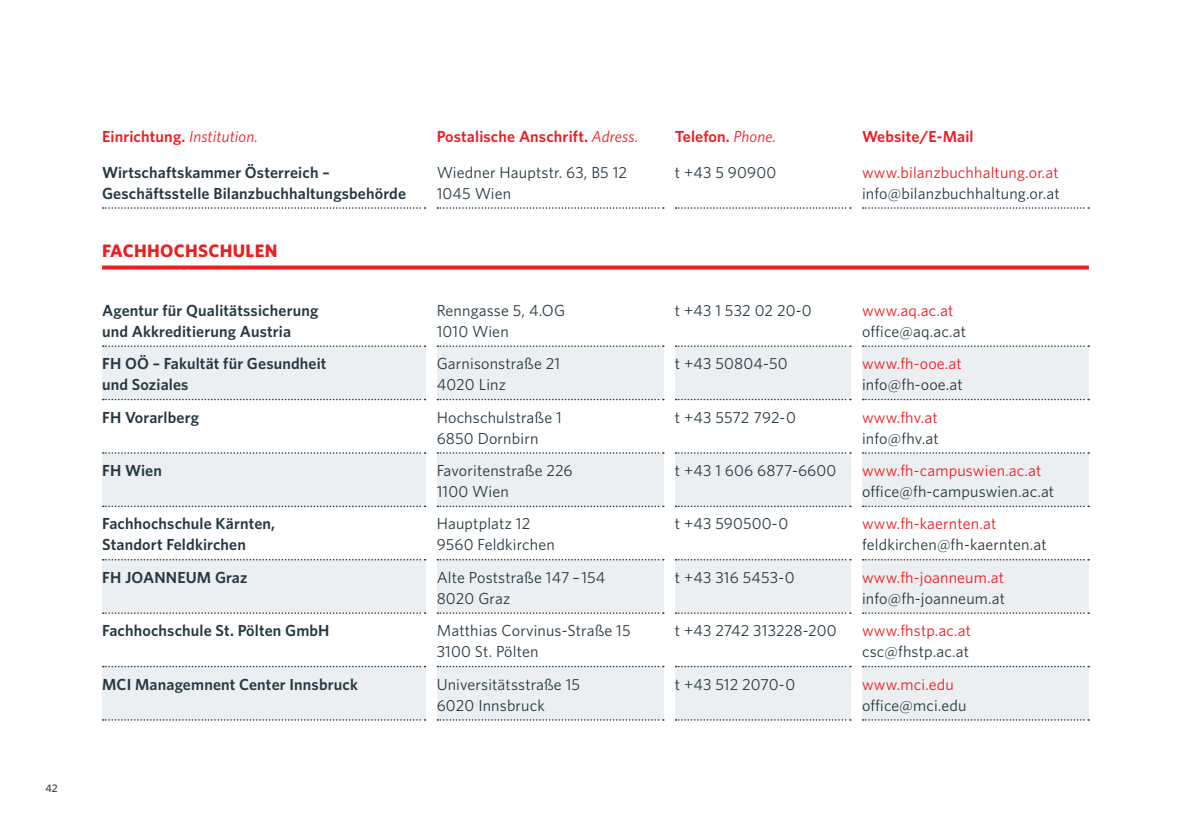
<style>
.page{position:relative;width:1191px;height:840px;background:#fff}
.page>*{position:absolute;margin:0;border:0;box-sizing:border-box;transform-origin:0 0}
.t1{font:700 18px "Whitney";letter-spacing:.02em;color:#ee1d23}
.t2{font:16px/21px "Whitney";letter-spacing:.01em;color:#253841}
.t3{font:600 16px/21px "Whitney";letter-spacing:.01em;color:#253841}
.t4{font:16px "Whitney";letter-spacing:.01em;color:#ee1d23}
.t5{font:600 16px "Whitney";letter-spacing:.01em;color:#ee1d23}
.t6{font:500 11px "Whitney";color:#253841}
.s1{font-weight:400;font-style:italic}
</style>
<div class="page">
<div style="left:102px;top:346px;width:323px;height:53px;background:#ebeff1"></div>
<div style="left:437px;top:346px;width:226px;height:53px;background:#ebeff1"></div>
<div style="left:862px;top:346px;width:227px;height:53px;background:#ebeff1"></div>
<div style="left:675px;top:346px;width:175px;height:53px;background:#ebeff1"></div>
<div style="left:102px;top:452px;width:323px;height:54px;background:#ebeff1"></div>
<div style="left:437px;top:452px;width:226px;height:54px;background:#ebeff1"></div>
<div style="left:862px;top:452px;width:227px;height:54px;background:#ebeff1"></div>
<div style="left:675px;top:452px;width:175px;height:54px;background:#ebeff1"></div>
<div style="left:102px;top:559px;width:323px;height:54px;background:#ebeff1"></div>
<div style="left:437px;top:559px;width:226px;height:54px;background:#ebeff1"></div>
<div style="left:862px;top:559px;width:227px;height:54px;background:#ebeff1"></div>
<div style="left:675px;top:559px;width:175px;height:54px;background:#ebeff1"></div>
<div style="left:102px;top:666px;width:323px;height:53px;background:#ebeff1"></div>
<div style="left:437px;top:666px;width:226px;height:53px;background:#ebeff1"></div>
<div style="left:862px;top:666px;width:227px;height:53px;background:#ebeff1"></div>
<div style="left:675px;top:666px;width:175px;height:53px;background:#ebeff1"></div>
<svg style="left:437px;top:207px;width:227px;height:2px"></svg>
<svg style="left:675px;top:207px;width:176px;height:2px"></svg>
<svg style="left:862px;top:207px;width:227px;height:2px"></svg>
<svg style="left:103px;top:207px;width:322px;height:2px"></svg>
<svg style="left:102px;top:265px;width:987px;height:4px;background:#f03b40"></svg>
<svg style="left:437px;top:345px;width:227px;height:2px"></svg>
<svg style="left:437px;top:398px;width:227px;height:2px"></svg>
<svg style="left:437px;top:452px;width:227px;height:1px"></svg>
<svg style="left:437px;top:505px;width:227px;height:2px"></svg>
<svg style="left:437px;top:559px;width:227px;height:1px"></svg>
<svg style="left:437px;top:612px;width:227px;height:1px"></svg>
<svg style="left:437px;top:665px;width:227px;height:2px"></svg>
<svg style="left:437px;top:718px;width:227px;height:2px"></svg>
<svg style="left:675px;top:345px;width:176px;height:2px"></svg>
<svg style="left:675px;top:398px;width:176px;height:2px"></svg>
<svg style="left:675px;top:452px;width:176px;height:1px"></svg>
<svg style="left:675px;top:505px;width:176px;height:2px"></svg>
<svg style="left:675px;top:559px;width:176px;height:1px"></svg>
<svg style="left:675px;top:612px;width:176px;height:1px"></svg>
<svg style="left:675px;top:665px;width:176px;height:2px"></svg>
<svg style="left:675px;top:718px;width:176px;height:2px"></svg>
<svg style="left:862px;top:345px;width:227px;height:2px"></svg>
<svg style="left:862px;top:398px;width:227px;height:2px"></svg>
<svg style="left:862px;top:452px;width:227px;height:1px"></svg>
<svg style="left:862px;top:505px;width:227px;height:2px"></svg>
<svg style="left:862px;top:559px;width:227px;height:1px"></svg>
<svg style="left:862px;top:612px;width:227px;height:1px"></svg>
<svg style="left:862px;top:665px;width:227px;height:2px"></svg>
<svg style="left:862px;top:719px;width:227px;height:1px"></svg>
<svg style="left:103px;top:345px;width:322px;height:2px"></svg>
<svg style="left:103px;top:398px;width:322px;height:2px"></svg>
<svg style="left:103px;top:452px;width:322px;height:1px"></svg>
<svg style="left:103px;top:505px;width:322px;height:2px"></svg>
<svg style="left:103px;top:559px;width:322px;height:1px"></svg>
<svg style="left:103px;top:612px;width:322px;height:1px"></svg>
<svg style="left:103px;top:665px;width:322px;height:2px"></svg>
<svg style="left:103px;top:719px;width:322px;height:1px"></svg>
<p class="t6" style="left:45px;top:780px;width:14px">42</p>
<p class="t5" style="left:102px;top:126px;width:157px">Einrichtung. <span class="s1">Institution.</span></p>
<p class="t5" style="left:437px;top:126px;width:203px">Postalische Anschrift. <span class="s1">Adress.</span></p>
<p class="t5" style="left:675px;top:126px;width:103px">Telefon. <span class="s1">Phone.</span></p>
<p class="t5" style="left:862px;top:126px;width:113px">Website/E-Mail</p>
<p class="t3" style="left:102px;top:161px;width:305px">Wirtschaftskammer Österreich –<br>Geschäftsstelle Bilanzbuchhaltungsbehörde</p>
<p class="t2" style="left:437px;top:161px;width:192px">Wiedner Hauptstr. 63, B5 12<br>1045 Wien</p>
<p class="t2" style="left:675px;top:161px;width:103px">t +43 5 90900</p>
<p class="t4" style="left:862px;top:161px;width:198px">www.bilanzbuchhaltung.or.at</p>
<p class="t2" style="left:862px;top:182px;width:199px">info@bilanzbuchhaltung.or.at</p>
<p class="t1" style="left:102px;top:238px;width:177px">FACHHOCHSCHULEN</p>
<p class="t3" style="left:102px;top:299px;width:218px">Agentur für Qualitätssicherung und Akkreditierung Austria</p>
<p class="t3" style="left:102px;top:352px;width:226px">FH OÖ – Fakultät für Gesundheit und Soziales</p>
<p class="t3" style="left:102px;top:406px;width:98px">FH Vorarlberg</p>
<p class="t3" style="left:102px;top:459px;width:61px">FH Wien</p>
<p class="t3" style="left:102px;top:512px;width:175px">Fachhochschule Kärnten,<br>Standort Feldkirchen</p>
<p class="t3" style="left:102px;top:566px;width:64px">FH JOANNEU</p>
<p class="t3" style="left:197px;top:566px;width:52px">M Graz</p>
<p class="t3" style="left:102px;top:619px;width:227px">Fachhochschule St. Pölten GmbH</p>
<p class="t3" style="left:102px;top:673px;width:257px">MCI Managemnent Center Innsbruck</p>
<p class="t2" style="left:437px;top:299px;width:130px">Renngasse 5, 4.OG<br>1010 Wien</p>
<p class="t2" style="left:437px;top:352px;width:125px">Garnisonstraße 21<br>4020 Linz</p>
<p class="t2" style="left:437px;top:406px;width:127px">Hochschulstraße 1<br>6850 Dornbirn</p>
<p class="t2" style="left:437px;top:459px;width:137px">Favoritenstraße 226<br>1100 Wien</p>
<p class="t2" style="left:437px;top:512px;width:119px">Hauptplatz 12<br>9560 Feldkirchen</p>
<p class="t2" style="left:437px;top:566px;width:170px">Alte Poststraße 147 – 154<br>8020 Graz</p>
<p class="t2" style="left:437px;top:619px;width:195px">Matthias Corvinus-Straße 15<br>3100 St. Pölten</p>
<p class="t2" style="left:437px;top:672px;width:145px">Universitätsstraße 15<br>6020 Innsbruck</p>
<p class="t2" style="left:675px;top:299px;width:138px">t +43 1 532 02 20-0</p>
<p class="t2" style="left:675px;top:352px;width:114px">t +43 50804-50</p>
<p class="t2" style="left:675px;top:406px;width:122px">t +43 5572 792-0</p>
<p class="t2" style="left:675px;top:459px;width:163px">t +43 1 606 6877-6600</p>
<p class="t2" style="left:675px;top:512px;width:115px">t +43 590500-0</p>
<p class="t2" style="left:675px;top:566px;width:121px">t +43 316 5453-0</p>
<p class="t2" style="left:675px;top:619px;width:163px">t +43 2742 313228-200</p>
<p class="t2" style="left:675px;top:672px;width:122px">t +43 512 2070-0</p>
<p class="t4" style="left:862px;top:299px;width:93px">www.aq.ac.at</p>
<p class="t2" style="left:862px;top:320px;width:105px">office@aq.ac.at</p>
<p class="t4" style="left:862px;top:353px;width:101px">www.fh-ooe.at</p>
<p class="t2" style="left:862px;top:373px;width:102px">info@fh-ooe.at</p>
<p class="t4" style="left:862px;top:406px;width:77px">www.fhv.at</p>
<p class="t2" style="left:862px;top:427px;width:78px">info@fhv.at</p>
<p class="t4" style="left:862px;top:459px;width:181px">www.fh-campuswien.ac.at</p>
<p class="t2" style="left:862px;top:480px;width:194px">office@fh-campuswien.ac.at</p>
<p class="t4" style="left:862px;top:513px;width:136px">www.fh-kaernten.at</p>
<p class="t2" style="left:862px;top:533px;width:186px">feldkirchen@fh-kaernten.at</p>
<p class="t4" style="left:862px;top:566px;width:143px">www.fh-joanneum.at</p>
<p class="t2" style="left:862px;top:587px;width:144px">info@fh-joanneum.at</p>
<p class="t4" style="left:862px;top:619px;width:111px">www.fhstp.ac.at</p>
<p class="t2" style="left:862px;top:640px;width:108px">csc@fhstp.ac.at</p>
<p class="t4" style="left:862px;top:673px;width:93px">www.mci.edu</p>
<p class="t2" style="left:862px;top:693px;width:106px">office@mci.edu</p>
</div>
